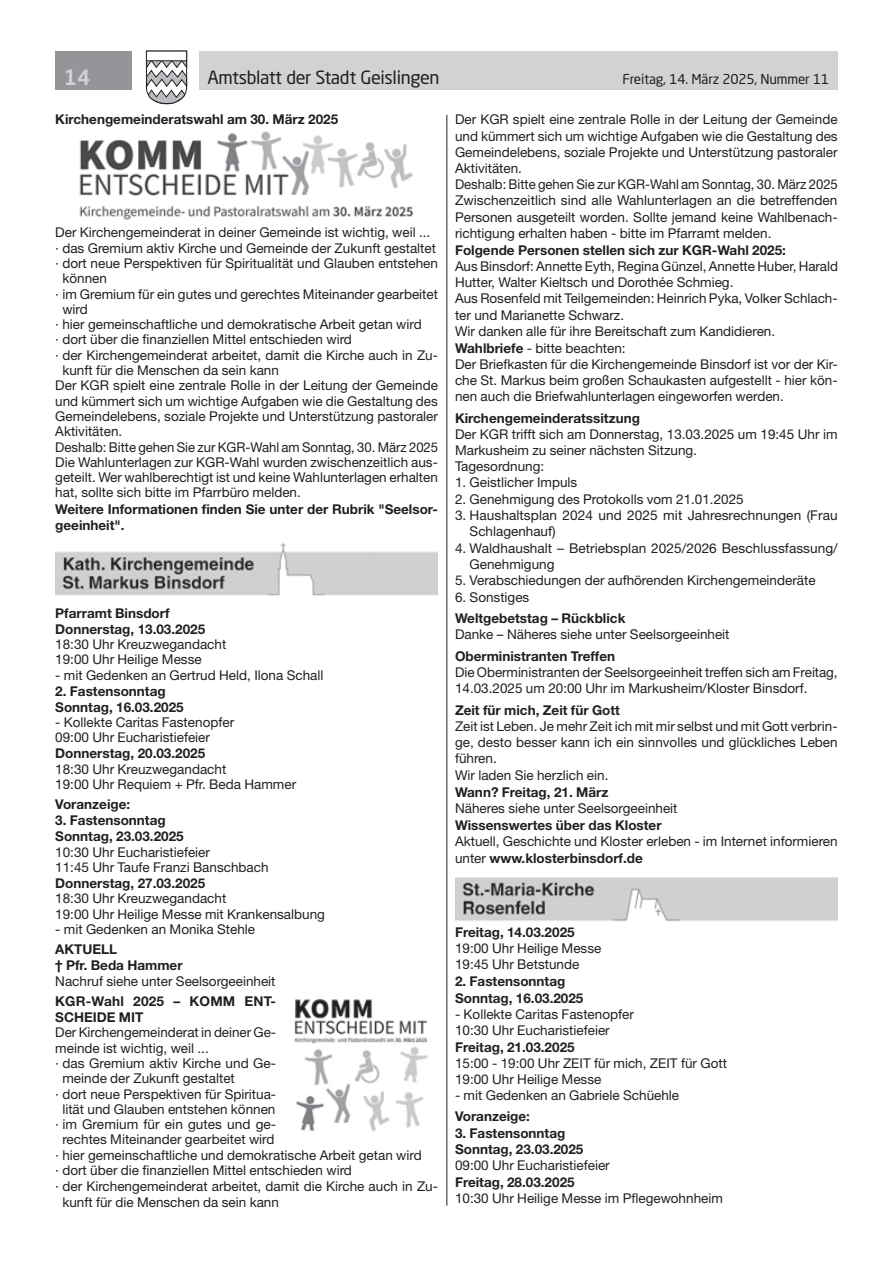
<style>
.page{position:relative;width:893px;height:1263px;background:#fff}
.page>*{position:absolute;margin:0;border:0;box-sizing:border-box;transform-origin:0 0}
.t1{font:500 21px "Neo Sans Std";color:#d1d2d4}
.t2{font:18px "Neo Sans Std";letter-spacing:-.02em;color:#231f20}
.t3{font:13.5px/16.2px "Helvetica Neue LT Std";color:#231f20}
.t4{font:700 13.5px/16px "Helvetica Neue LT Std";color:#231f20}
.t5{font:13.5px "Neo Sans Std";letter-spacing:-.015em;color:#231f20}
.s1{font-weight:700}
</style>
<div class="page">
<div style="left:199px;top:51px;width:639px;height:38px;background:#d1d2d4"></div>
<div style="left:55px;top:51px;width:77px;height:38px;background:#939598"></div>
<svg style="left:146px;top:50px;width:41px;height:55px"></svg>
<div style="left:146px;top:51px;width:41px;height:10px;background:#fff"></div>
<div style="left:146px;top:51px;width:41px;height:10px;border:1px solid #231f20"></div>
<hr style="left:446px;top:115px;width:1px;height:1090px;background:#231f20">
<img style="left:79px;top:132px;width:335px;height:88px">
<img style="left:55px;top:542px;width:383px;height:54px">
<img style="left:455px;top:877px;width:383px;height:45px">
<img style="left:294px;top:999px;width:134px;height:133px">
<h1 class="t1" style="left:64px;top:64px;width:28px">14</h1>
<h2 class="t2" style="left:207px;top:66px;width:234px">Amtsblatt der Stadt Geislingen</h2>
<p class="t5" style="left:622px;top:71px;width:208px">Freitag, 14. März 2025, Nummer 11</p>
<p class="t4" style="left:55px;top:111px;width:284px">Kirchengemeinderatswahl am 30. März 2025</p>
<p class="t3" style="left:455px;top:111px;width:384px">Der KGR spielt eine zentrale Rolle in der Leitung der Gemeinde und kümmert sich um wichtige Aufgaben wie die Gestaltung des Gemeindelebens, soziale Projekte und Unterstützung pastoraler Aktivitäten.<br>Deshalb: Bitte gehen Sie zur KGR-Wahl am Sonntag, 30. März 2025<br>Zwischenzeitlich sind alle Wahlunterlagen an die betreffenden Personen ausgeteilt worden. Sollte jemand keine Wahlbenach&shy;richtigung erhalten haben - bitte im Pfarramt melden.</p>
<p class="t4" style="left:455px;top:242px;width:332px">Folgende Personen stellen sich zur KGR-Wahl 2025:</p>
<p class="t3" style="left:455px;top:258px;width:384px">Aus Binsdorf: Annette Eyth, Regina Günzel, Annette Huber, Harald Hutter, Walter Kieltsch und Dorothée Schmieg.<br>Aus Rosenfeld mit Teilgemeinden: Heinrich Pyka, Volker Schlach&shy;ter und Marianette Schwarz.<br>Wir danken alle für ihre Bereitschaft zum Kandidieren.<br><span class="s1">Wahlbriefe</span> - bitte beachten:<br>Der Briefkasten für die Kirchengemeinde Binsdorf ist vor der Kir&shy;che St. Markus beim großen Schaukasten aufgestellt - hier kön&shy;nen auch die Briefwahlunterlagen eingeworfen werden.</p>
<p class="t4" style="left:455px;top:409px;width:186px">Kirchengemeinderatssitzung</p>
<p class="t3" style="left:455px;top:426px;width:384px">Der KGR trifft sich am Donnerstag, 13.03.2025 um 19:45 Uhr im<br>Markusheim zu seiner nächsten Sitzung.<br>Tagesordnung:</p>
<p class="t3" style="left:455px;top:474px;width:124px">1. Geistlicher Impuls</p>
<p class="t3" style="left:455px;top:490px;width:290px">2. Genehmigung des Protokolls vom 21.01.2025</p>
<p class="t3" style="left:470px;top:507px;width:370px;text-indent:-15px">3. Haushaltsplan 2024 und 2025 mit Jahresrechnungen (Frau<br>Schlagenhauf)</p>
<p class="t3" style="left:470px;top:539px;width:370px;text-indent:-15px">4. Waldhaushalt – Betriebsplan 2025/2026 Beschlussfassung/<br>Genehmigung</p>
<p class="t3" style="left:455px;top:572px;width:362px">5. Verabschiedungen der aufhörenden Kirchengemeinderäte</p>
<p class="t3" style="left:455px;top:589px;width:76px">6. Sonstiges</p>
<p class="t4" style="left:455px;top:610px;width:172px">Weltgebetstag – Rückblick</p>
<p class="t3" style="left:455px;top:626px;width:276px">Danke – Näheres siehe unter Seelsorgeeinheit</p>
<p class="t4" style="left:455px;top:648px;width:162px">Oberministranten Treffen</p>
<p class="t3" style="left:455px;top:664px;width:384px">Die Oberministranten der Seelsorgeeinheit treffen sich am Freitag,<br>14.03.2025 um 20:00 Uhr im Markusheim/Kloster Binsdorf.</p>
<p class="t4" style="left:455px;top:702px;width:167px">Zeit für mich, Zeit für Gott</p>
<p class="t3" style="left:455px;top:718px;width:384px">Zeit ist Leben. Je mehr Zeit ich mit mir selbst und mit Gott verbrin&shy;ge, desto besser kann ich ein sinnvolles und glückliches Leben führen.<br>Wir laden Sie herzlich ein.</p>
<p class="t4" style="left:455px;top:783px;width:155px">Wann? Freitag, 21. März</p>
<p class="t3" style="left:455px;top:800px;width:224px">Näheres siehe unter Seelsorgeeinheit</p>
<p class="t4" style="left:455px;top:817px;width:208px">Wissenswertes über das Kloster</p>
<p class="t3" style="left:455px;top:832px;width:384px;line-height:17px">Aktuell, Geschichte und Kloster erleben - im Internet informieren unter <span class="s1">www.klosterbinsdorf.de</span></p>
<p class="t3" style="left:55px;top:224px;width:377px">Der Kirchengemeinderat in deiner Gemeinde ist wichtig, weil ...</p>
<p class="t3" style="left:55px;top:240px;width:382px">· das Gremium aktiv Kirche und Gemeinde der Zukunft gestaltet</p>
<p class="t3" style="left:55px;top:255px;width:384px">· dort neue Perspektiven für Spiritualität und Glauben entstehen</p>
<p class="t3" style="left:62px;top:270px;width:46px">können</p>
<p class="t3" style="left:55px;top:285px;width:384px">· im Gremium für ein gutes und gerechtes Miteinander gearbeitet</p>
<p class="t3" style="left:62px;top:301px;width:27px">wird</p>
<p class="t3" style="left:55px;top:316px;width:368px">· hier gemeinschaftliche und demokratische Arbeit getan wird</p>
<p class="t3" style="left:55px;top:331px;width:298px">· dort über die finanziellen Mittel entschieden wird</p>
<p class="t3" style="left:55px;top:347px;width:384px">· der Kirchengemeinderat arbeitet, damit die Kirche auch in Zu-</p>
<p class="t3" style="left:62px;top:362px;width:218px">kunft für die Menschen da sein kann</p>
<p class="t3" style="left:55px;top:377px;width:384px">Der KGR spielt eine zentrale Rolle in der Leitung der Gemeinde</p>
<p class="t3" style="left:55px;top:392px;width:384px">und kümmert sich um wichtige Aufgaben wie die Gestaltung des</p>
<p class="t3" style="left:55px;top:408px;width:384px">Gemeindelebens, soziale Projekte und Unterstützung pastoraler</p>
<p class="t3" style="left:55px;top:423px;width:69px">Aktivitäten.</p>
<p class="t3" style="left:55px;top:438px;width:384px">Deshalb: Bitte gehen Sie zur KGR-Wahl am Sonntag, 30. März 2025</p>
<p class="t3" style="left:55px;top:454px;width:384px">Die Wahlunterlagen zur KGR-Wahl wurden zwischenzeitlich aus-</p>
<p class="t3" style="left:55px;top:469px;width:384px">geteilt. Wer wahlberechtigt ist und keine Wahlunterlagen erhalten</p>
<p class="t3" style="left:55px;top:484px;width:247px">hat, sollte sich bitte im Pfarrbüro melden.</p>
<p class="t4" style="left:55px;top:500px;width:384px;line-height:16.5px">Weitere Informationen finden Sie unter der Rubrik "Seelsor&shy;geeinheit".</p>
<p class="t4" style="left:55px;top:604px;width:151px">Pfarramt Binsdorf<br>Donnerstag, 13.03.2025</p>
<p class="t3" style="left:55px;top:636px;width:173px;line-height:15.3px">18:30 Uhr Kreuzwegandacht<br>19:00 Uhr Heilige Messe</p>
<p class="t3" style="left:55px;top:666px;width:270px">- mit Gedenken an Gertrud Held, Ilona Schall</p>
<p class="t4" style="left:55px;top:682px;width:130px">2. Fastensonntag<br>Sonntag, 16.03.2025</p>
<p class="t3" style="left:55px;top:714px;width:180px;line-height:15.3px">- Kollekte Caritas Fastenopfer<br>09:00 Uhr Eucharistiefeier</p>
<p class="t4" style="left:55px;top:745px;width:151px">Donnerstag, 20.03.2025</p>
<p class="t3" style="left:55px;top:761px;width:242px;line-height:15.3px">18:30 Uhr Kreuzwegandacht<br>19:00 Uhr Requiem + Pfr. Beda Hammer</p>
<p class="t4" style="left:55px;top:796px;width:77px">Voranzeige:</p>
<p class="t4" style="left:55px;top:812px;width:130px">3. Fastensonntag<br>Sonntag, 23.03.2025</p>
<p class="t3" style="left:55px;top:844px;width:215px;line-height:15.3px">10:30 Uhr Eucharistiefeier<br>11:45 Uhr Taufe Franzi Banschbach</p>
<p class="t4" style="left:55px;top:875px;width:151px">Donnerstag, 27.03.2025</p>
<p class="t3" style="left:55px;top:891px;width:271px;line-height:15.3px">18:30 Uhr Kreuzwegandacht<br>19:00 Uhr Heilige Messe mit Krankensalbung</p>
<p class="t3" style="left:55px;top:921px;width:201px">- mit Gedenken an Monika Stehle</p>
<p class="t4" style="left:55px;top:941px;width:129px">AKTUELL<br>† Pfr. Beda Hammer</p>
<p class="t3" style="left:55px;top:972px;width:222px">Nachruf siehe unter Seelsorgeeinheit</p>
<p class="t4" style="left:55px;top:993px;width:222px">KGR-Wahl 2025 – KOMM ENT-<br>SCHEIDE MIT</p>
<p class="t3" style="left:55px;top:1024px;width:222px">Der Kirchengemeinderat in deiner Ge-</p>
<p class="t3" style="left:55px;top:1039px;width:155px">meinde ist wichtig, weil ...</p>
<p class="t3" style="left:55px;top:1055px;width:222px">· das Gremium aktiv Kirche und Ge-</p>
<p class="t3" style="left:62px;top:1070px;width:174px">meinde der Zukunft gestaltet</p>
<p class="t3" style="left:55px;top:1085px;width:222px">· dort neue Perspektiven für Spiritua-</p>
<p class="t3" style="left:62px;top:1101px;width:215px">lität und Glauben entstehen können</p>
<p class="t3" style="left:55px;top:1116px;width:222px">· im Gremium für ein gutes und ge-</p>
<p class="t3" style="left:62px;top:1131px;width:214px">rechtes Miteinander gearbeitet wird</p>
<p class="t3" style="left:55px;top:1147px;width:368px">· hier gemeinschaftliche und demokratische Arbeit getan wird</p>
<p class="t3" style="left:55px;top:1162px;width:298px">· dort über die finanziellen Mittel entschieden wird</p>
<p class="t3" style="left:55px;top:1178px;width:384px">· der Kirchengemeinderat arbeitet, damit die Kirche auch in Zu-</p>
<p class="t3" style="left:62px;top:1193px;width:218px">kunft für die Menschen da sein kann</p>
<p class="t4" style="left:455px;top:924px;width:121px">Freitag, 14.03.2025</p>
<p class="t3" style="left:455px;top:940px;width:148px">19:00 Uhr Heilige Messe<br>19:45 Uhr Betstunde</p>
<p class="t4" style="left:455px;top:972px;width:130px;line-height:16.8px">2. Fastensonntag<br>Sonntag, 16.03.2025</p>
<p class="t3" style="left:455px;top:1006px;width:180px">- Kollekte Caritas Fastenopfer<br>10:30 Uhr Eucharistiefeier</p>
<p class="t4" style="left:455px;top:1038px;width:121px">Freitag, 21.03.2025</p>
<p class="t3" style="left:455px;top:1054px;width:273px">15:00 - 19:00 Uhr ZEIT für mich, ZEIT für Gott<br>19:00 Uhr Heilige Messe</p>
<p class="t3" style="left:455px;top:1087px;width:226px">- mit Gedenken an Gabriele Schüehle</p>
<p class="t4" style="left:455px;top:1108px;width:77px">Voranzeige:</p>
<p class="t4" style="left:455px;top:1124px;width:130px;line-height:16.8px">3. Fastensonntag<br>Sonntag, 23.03.2025</p>
<p class="t3" style="left:455px;top:1157px;width:156px">09:00 Uhr Eucharistiefeier</p>
<p class="t4" style="left:455px;top:1174px;width:121px">Freitag, 28.03.2025</p>
<p class="t3" style="left:455px;top:1190px;width:269px">10:30 Uhr Heilige Messe im Pflegewohnheim</p>
</div>
